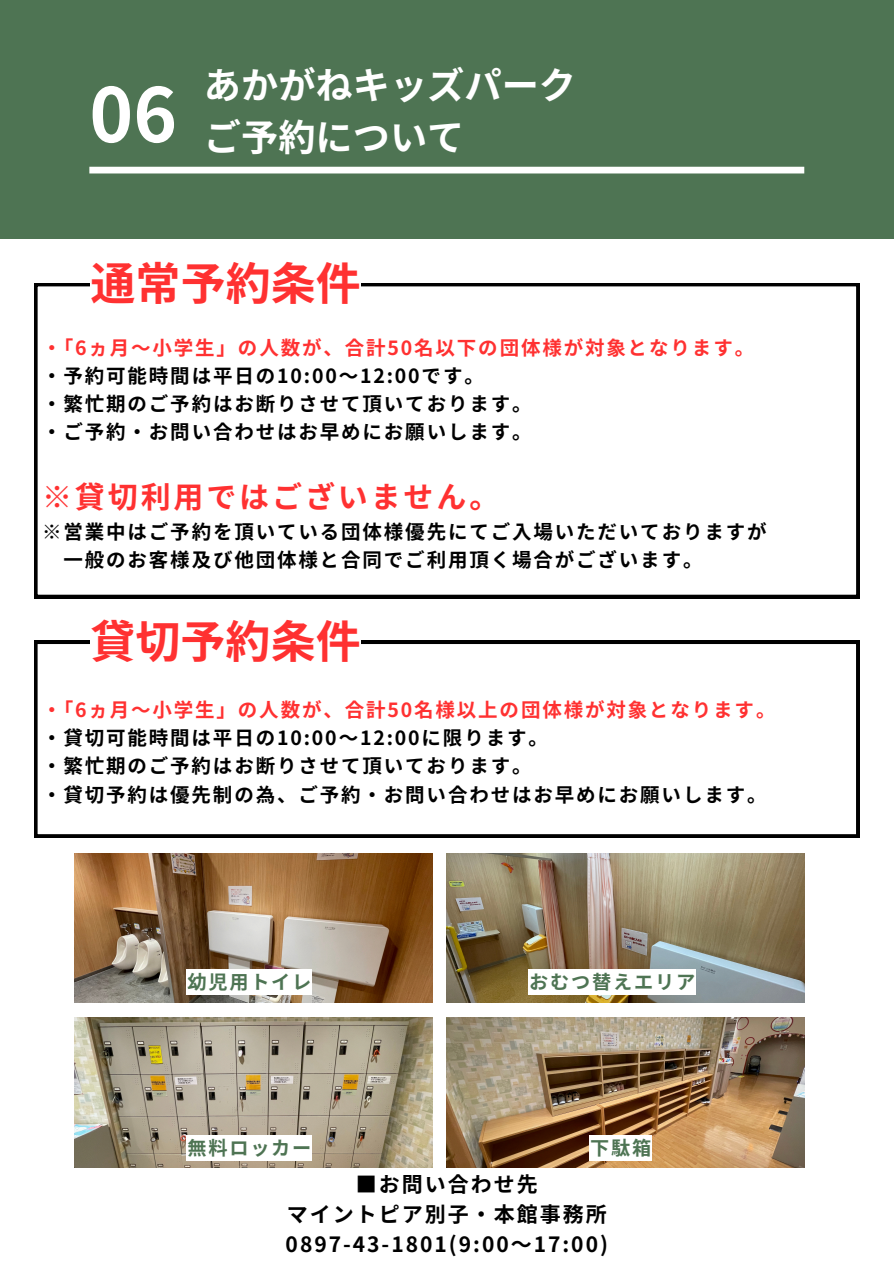
<style>
.page{position:relative;width:894px;height:1264px;background:#fff}
.page>*{position:absolute;margin:0;border:0;box-sizing:border-box;transform-origin:0 0}
.t1{font:700 74.4px "Source Han Sans JP";color:#fff}
.t2{font:700 45px "Source Han Sans JP";color:#ff3131}
.t3{font:700 37.2px/51.8px "Source Han Sans JP";color:#fff}
.t4{font:700 30px "Source Han Sans JP";letter-spacing:.095em;color:#ff3131}
.t5{font:700 21px "Source Han Sans JP";letter-spacing:.095em;color:#000}
.t6{font:700 19.5px "Source Han Sans JP";letter-spacing:.095em;color:#000}
.t7{font:700 19.5px "Source Han Sans JP";letter-spacing:.095em;color:#ff3131}
.t8{font:700 19.2px "Source Han Sans JP";letter-spacing:.095em;color:#4e7453}
</style>
<div class="page">
<div style="left:0;top:0;width:893px;height:239px;background:#4e7453"></div>
<div style="left:89px;top:167px;width:715px;height:6px;background:#fff"></div>
<svg style="left:34px;top:283px;width:825px;height:315px"></svg>
<div style="left:91px;top:251px;width:270px;height:62px;background:#fff"></div>
<svg style="left:34px;top:640px;width:825px;height:197px"></svg>
<div style="left:90px;top:609px;width:270px;height:62px;background:#fff"></div>
<img style="left:75px;top:853px;width:358px;height:149px">
<img style="left:75px;top:1017px;width:358px;height:150px">
<img style="left:446px;top:853px;width:358px;height:149px">
<img style="left:446px;top:1017px;width:358px;height:150px">
<div style="left:186px;top:968px;width:126px;height:26px;background:#fff"></div>
<div style="left:528px;top:968px;width:168px;height:26px;background:#fff"></div>
<div style="left:186px;top:1134px;width:126px;height:26px;background:#fff"></div>
<div style="left:589px;top:1134px;width:63px;height:26px;background:#fff"></div>
<p class="t1" style="left:89px;top:56px;width:89px">06</p>
<p class="t3" style="left:204px;top:57px;width:373px">あかがねキッズパークご予約について</p>
<p class="t2" style="left:91px;top:248px;width:271px">通常予約条件</p>
<h2 class="t7" style="left:42px;top:332px;width:713px">・「6ヵ月～小学生」の人数が、合計50名以下の団体様が対象となります。</h2>
<p class="t6" style="left:42px;top:360px;width:443px">・予約可能時間は平日の10:00～12:00です。</p>
<p class="t6" style="left:42px;top:389px;width:491px">・繁忙期のご予約はお断りさせて頂いております。</p>
<h1 class="t6" style="left:42px;top:417px;width:491px">・ご予約・お問い合わせはお早めにお願いします。</h1>
<p class="t4" style="left:42px;top:473px;width:458px">※貸切利用ではございません。</p>
<p class="t6" style="left:42px;top:516px;width:725px">※営業中はご予約を頂いている団体様優先にてご入場いただいておりますが</p>
<p class="t6" style="left:63px;top:544px;width:640px">一般のお客様及び他団体様と合同でご利用頂く場合がございます。</p>
<p class="t2" style="left:90px;top:605px;width:271px">貸切予約条件</p>
<p class="t7" style="left:42px;top:694px;width:734px">・「6ヵ月～小学生」の人数が、合計50名様以上の団体様が対象となります。</p>
<p class="t6" style="left:42px;top:722px;width:507px">・貸切可能時間は平日の10:00～12:00に限ります。</p>
<p class="t6" style="left:42px;top:750px;width:491px">・繁忙期のご予約はお断りさせて頂いております。</p>
<h1 class="t6" style="left:42px;top:779px;width:725px">・貸切予約は優先制の為、ご予約・お問い合わせはお早めにお願いします。</h1>
<h3 class="t8" style="left:187px;top:966px;width:125px">幼児用トイレ</h3>
<h3 class="t8" style="left:529px;top:966px;width:167px">おむつ替えエリア</h3>
<h3 class="t8" style="left:187px;top:1132px;width:125px">無料ロッカー</h3>
<p class="t8" style="left:590px;top:1132px;width:63px">下駄箱</p>
<p class="t5" style="left:356px;top:1167px;width:183px">■お問い合わせ先</p>
<p class="t5" style="left:287px;top:1197px;width:321px">マイントピア別子・本館事務所</p>
<h3 class="t5" style="left:285px;top:1227px;width:324px">0897-43-1801(9:00～17:00)</h3>
</div>
